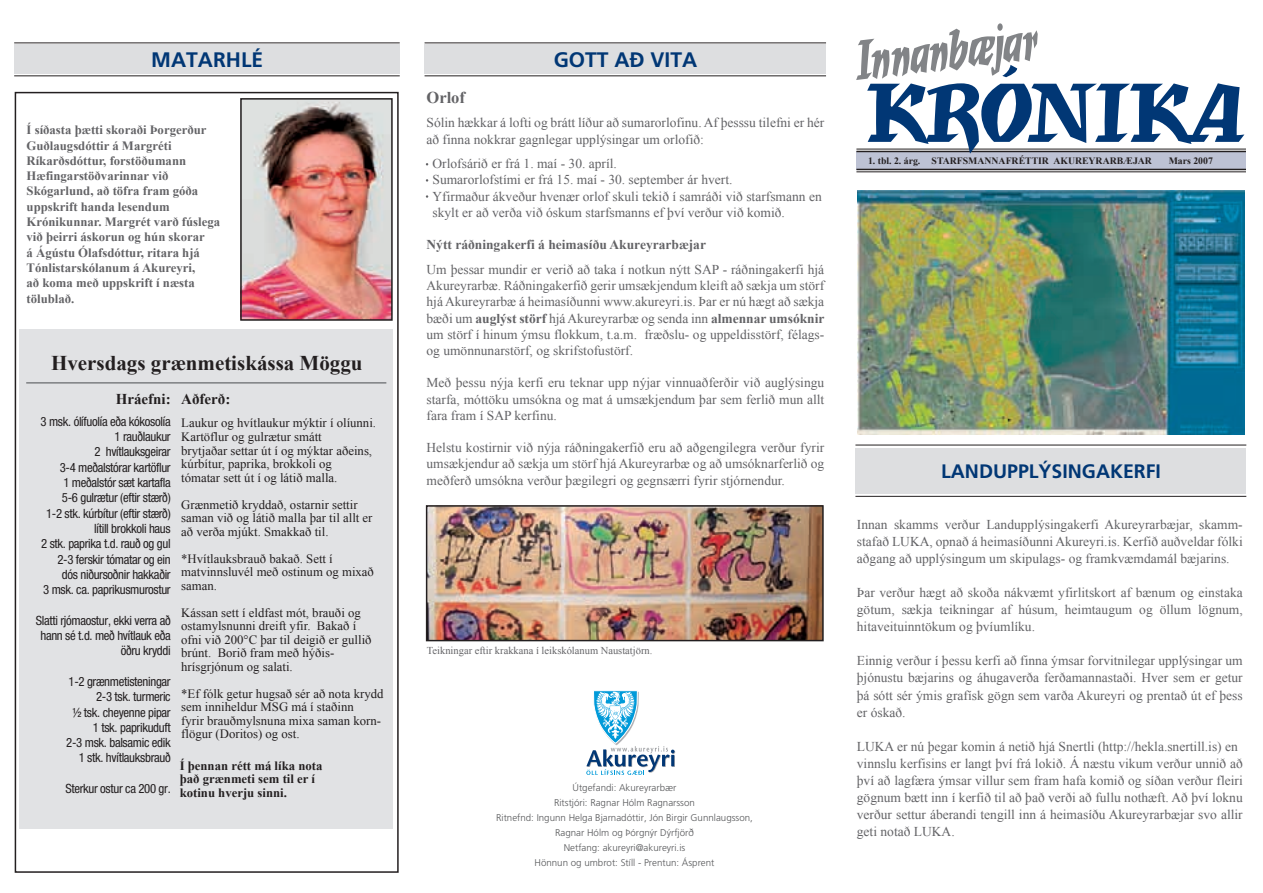
<style>
.page{position:relative;width:1263px;height:893px;background:#fff}
.page>*{position:absolute;margin:0;border:0;box-sizing:border-box;transform-origin:0 0}
.t1{font:700 21px "Times New Roman";color:#231f20}
.t2{font:700 21px "Frutiger";color:#013775}
.t3{font:700 19.5px "Frutiger";color:#013775}
.t4{font:700 16.5px "Times New Roman";color:#636366}
.t5{font:700 15px "Times New Roman";color:#231f20}
.t6{font:13.5px/16.2px "Times New Roman";color:#636366;text-align:justify}
.t7{font:700 13.5px "Times New Roman";color:#636366}
.t8{font:12.75px/13.5px "Times New Roman";color:#231f20}
.t9{font:condensed 12.75px/15.3px "Helvetica Neue";letter-spacing:-.025em;color:#231f20;text-align:right}
.t10{font:700 12.75px/15.3px "Times New Roman";color:#636366}
.t11{font:700 12.75px/13.5px "Times New Roman";color:#231f20}
.t12{font:10.5px "Times New Roman";color:#636366}
.t13{font:300 9.75px/15px "Frutiger";color:#57585a;text-align:center}
.t14{font:700 9.75px "Times New Roman";color:#231f20}
.s1{font-weight:700}
</style>
<div class="page">
<div style="left:15px;top:92px;width:384px;height:781px;border:2px solid #231f20"></div>
<div style="left:19px;top:329px;width:374px;height:499px;background:#e1e2e4"></div>
<img style="left:243px;top:101px;width:147px;height:217px">
<div style="left:240px;top:98px;width:153px;height:223px;border:2px solid #231f20"></div>
<img style="left:429px;top:508px;width:392px;height:130px">
<div style="left:426px;top:505px;width:398px;height:136px;border:2px solid #231f20"></div>
<img style="left:857px;top:190px;width:387px;height:245px">
<div style="left:14px;top:45px;width:386px;height:29px;background:#dddee0"></div>
<div style="left:425px;top:45px;width:401px;height:29px;background:#dddee0"></div>
<svg style="left:586px;top:690px;width:89px;height:85px"></svg>
<div style="left:856px;top:151px;width:390px;height:18px;background:#bdc2d4"></div>
<hr style="left:856px;top:151px;width:390px;height:1px;background:#231f20">
<hr style="left:856px;top:149px;width:390px;height:1px;background:#231f20">
<hr style="left:856px;top:169px;width:390px;height:1px;background:#231f20">
<hr style="left:856px;top:171px;width:390px;height:1px;background:#231f20">
<hr style="left:424px;top:43px;width:402px;height:1px;background:#231f20">
<hr style="left:424px;top:75px;width:402px;height:1px;background:#231f20">
<hr style="left:14px;top:43px;width:386px;height:1px;background:#231f20">
<hr style="left:14px;top:75px;width:386px;height:1px;background:#231f20">
<svg style="left:856px;top:23px;width:388px;height:131px"></svg>
<hr style="left:26px;top:382px;width:360px;height:2px;background:#7c7e81">
<div style="left:856px;top:448px;width:390px;height:45px;background:#dddee0"></div>
<hr style="left:855px;top:445px;width:391px;height:1px;background:#231f20">
<hr style="left:855px;top:496px;width:391px;height:1px;background:#231f20">
<h1 class="t2" style="left:151px;top:48px;width:113px">MATARHLÉ</h1>
<h1 class="t2" style="left:554px;top:48px;width:145px">GOTT AÐ VITA</h1>
<p class="t4" style="left:426px;top:88px;width:40px">Orlof</p>
<p class="t6" style="left:426px;top:114px;width:399px">Sólin hækkar á lofti og brátt líður að sumarorlofinu. Af þesssu tilefni er hér að finna nokkrar gagnlegar upplýsingar um orlofið:</p>
<p class="t6" style="left:432px;top:155px;width:391px;text-align:left">Orlofsárið er frá 1. maí - 30. apríl.<br>Sumarorlofstími er frá 15. maí - 30. september ár hvert.<br>Yfirmaður ákveður hvenær orlof skuli tekið í samráði við starfsmann en skylt er að verða við óskum starfsmanns ef því verður við komið.</p>
<p class="t7" style="left:426px;top:237px;width:281px">Nýtt ráðningakerfi á heimasíðu Akureyrarbæjar</p>
<p class="t6" style="left:426px;top:261px;width:399px">Um þessar mundir er verið að taka í notkun nýtt SAP - ráðningakerfi hjá Akureyrarbæ. Ráðningakerfið gerir umsækjendum kleift að sækja um störf hjá Akureyrarbæ á heimasíðunni www.akureyri.is. Þar er nú hægt að sækja bæði um <span class="s1">auglýst störf</span> hjá Akureyrarbæ og senda inn <span class="s1">almennar umsóknir </span>um störf í hinum ýmsu flokkum, t.a.m. fræðslu- og uppeldisstörf, félags&shy;og umönnunarstörf, og skrifstofustörf.</p>
<p class="t6" style="left:426px;top:374px;width:399px">Með þessu nýja kerfi eru teknar upp nýjar vinnuaðferðir við auglýsingu starfa, móttöku umsókna og mat á umsækjendum þar sem ferlið mun allt fara fram í SAP kerfinu.</p>
<p class="t6" style="left:426px;top:439px;width:399px">Helstu kostirnir við nýja ráðningakerfið eru að aðgengilegra verður fyrir umsækjendur að sækja um störf hjá Akureyrarbæ og að umsóknarferlið og meðferð umsókna verður þægilegri og gegnsærri fyrir stjórnendur.</p>
<p class="t10" style="left:27px;top:122px;width:195px">Í síðasta þætti skoraði Þorgerður<br>Guðlaugsdóttir á Margréti<br>Ríkarðsdóttur, forstöðumann<br>Hæfingarstöðvarinnar við<br>Skógarlund, að töfra fram góða uppskrift handa lesendum<br>Krónikunnar. Margrét varð fúslega við þeirri áskorun og hún skorar<br>á Ágústu Ólafsdóttur, ritara hjá<br>Tónlistarskólanum á Akureyri,<br>að koma með uppskrift í næsta tölublað.</p>
<h1 class="t1" style="left:51px;top:351px;width:313px">Hversdags grænmetiskássa Möggu</h1>
<p class="t5" style="left:116px;top:390px;width:56px">Hráefni:</p>
<p class="t9" style="left:41px;top:414px;width:132px">3 msk. ólífuolía eða kókosolía<br>1 rauðlaukur<br>2 hvítlauksgeirar<br>3-4 meðalstórar kartöflur<br>1 meðalstór sæt kartafla<br>5-6 gulrætur (eftir stærð)<br>1-2 stk. kúrbítur (eftir stærð) lítill brokkoli haus<br>2 stk. paprika t.d. rauð og gul<br>2-3 ferskir tómatar og ein dós niðursoðnir hakkaðir<br>3 msk. ca. paprikusmurostur</p>
<p class="t9" style="left:36px;top:612px;width:136px">Slatti rjómaostur, ekki verra að hann sé t.d. með hvítlauk eða öðru kryddi</p>
<p class="t9" style="left:66px;top:674px;width:106px">1-2 grænmetisteningar<br>2-3 tsk. turmeric<br>½ tsk. cheyenne pipar<br>1 tsk. paprikuduft<br>2-3 msk. balsamic edik<br>1 stk. hvítlauksbrauð</p>
<p class="t9" style="left:65px;top:781px;width:107px">Sterkur ostur ca 200 gr.</p>
<p class="t13" style="left:496px;top:780px;width:258px">Útgefandi: Akureyrarbær<br>Ritstjóri: Ragnar Hólm Ragnarsson<br>Ritnefnd: Ingunn Helga Bjarnadóttir, Jón Birgir Gunnlaugsson, Ragnar Hólm og Þórgnýr Dýrfjörð<br>Netfang: akureyri@akureyri.is<br>Hönnun og umbrot: Stíll - Prentun: Ásprent</p>
<p class="t5" style="left:181px;top:390px;width:51px">Aðferð:</p>
<p class="t8" style="left:181px;top:416px;width:196px">Laukur og hvítlaukur mýktir í olíunni.<br>Kartöflur og gulrætur smátt<br>brytjaðar settar út í og mýktar aðeins, kúrbítur, paprika, brokkoli og<br>tómatar sett út í og látið malla.</p>
<p class="t8" style="left:181px;top:497px;width:193px">Grænmetið kryddað, ostarnir settir saman við og látið malla þar til allt er að verða mjúkt. Smakkað til.</p>
<p class="t8" style="left:181px;top:551px;width:194px">*Hvítlauksbrauð bakað. Sett í matvinnsluvél með ostinum og mixað saman.</p>
<p class="t8" style="left:181px;top:605px;width:192px">Kássan sett í eldfast mót, brauði og ostamylsnunni dreift yfir. Bakað í ofni við 200°C þar til deigið er gullið brúnt. Borið fram með hýðis&shy;hrísgrjónum og salati.</p>
<p class="t8" style="left:181px;top:686px;width:204px">*Ef fólk getur hugsað sér að nota krydd sem inniheldur MSG má í staðinn<br>fyrir brauðmylsnuna mixa saman korn&shy;flögur (Doritos) og ost.</p>
<p class="t12" style="left:427px;top:644px;width:227px">Teikningar eftir krakkana í leikskólanum Naustatjörn.</p>
<p class="t11" style="left:180px;top:759px;width:144px">Í þennan rétt má líka nota það grænmeti sem til er í kotinu hverju sinni.</p>
<p class="t14" style="left:868px;top:155px;width:285px">1. tbl. 2. árg. STARFSMANNAFRÉTTIR AKUREYRARBÆJAR</p>
<p class="t14" style="left:1169px;top:155px;width:46px">Mars 2007</p>
<h2 class="t3" style="left:941px;top:460px;width:221px">LANDUPPLÝSINGAKERFI</h2>
<p class="t6" style="left:857px;top:515px;width:387px;line-height:17.1px">Innan skamms verður Landupplýsingakerfi Akureyrarbæjar, skamm&shy;stafað LUKA, opnað á heimasíðunni Akureyri.is. Kerfið auðveldar fólki aðgang að upplýsingum um skipulags- og framkvæmdamál bæjarins.</p>
<p class="t6" style="left:857px;top:584px;width:387px;line-height:17.1px">Þar verður hægt að skoða nákvæmt yfirlitskort af bænum og einstaka götum, sækja teikningar af húsum, heimtaugum og öllum lögnum, hitaveituinntökum og þvíumlíku.</p>
<p class="t6" style="left:857px;top:652px;width:387px;line-height:17.1px">Einnig verður í þessu kerfi að finna ýmsar forvitnilegar upplýsingar um þjónustu bæjarins og áhugaverða ferðamannastaði. Hver sem er getur þá sótt sér ýmis grafísk gögn sem varða Akureyri og prentað út ef þess er óskað.</p>
<p class="t6" style="left:857px;top:738px;width:387px;line-height:17.1px;text-align:left">LUKA er nú þegar komin á netið hjá Snertli (http://hekla.snertill.is) en vinnslu kerfisins er langt því frá lokið. Á næstu vikum verður unnið að því að lagfæra ýmsar villur sem fram hafa komið og síðan verður fleiri gögnum bætt inn í kerfið til að það verði að fullu nothæft. Að því loknu verður settur áberandi tengill inn á heimasíðu Akureyrarbæjar svo allir geti notað LUKA.</p>
</div>
